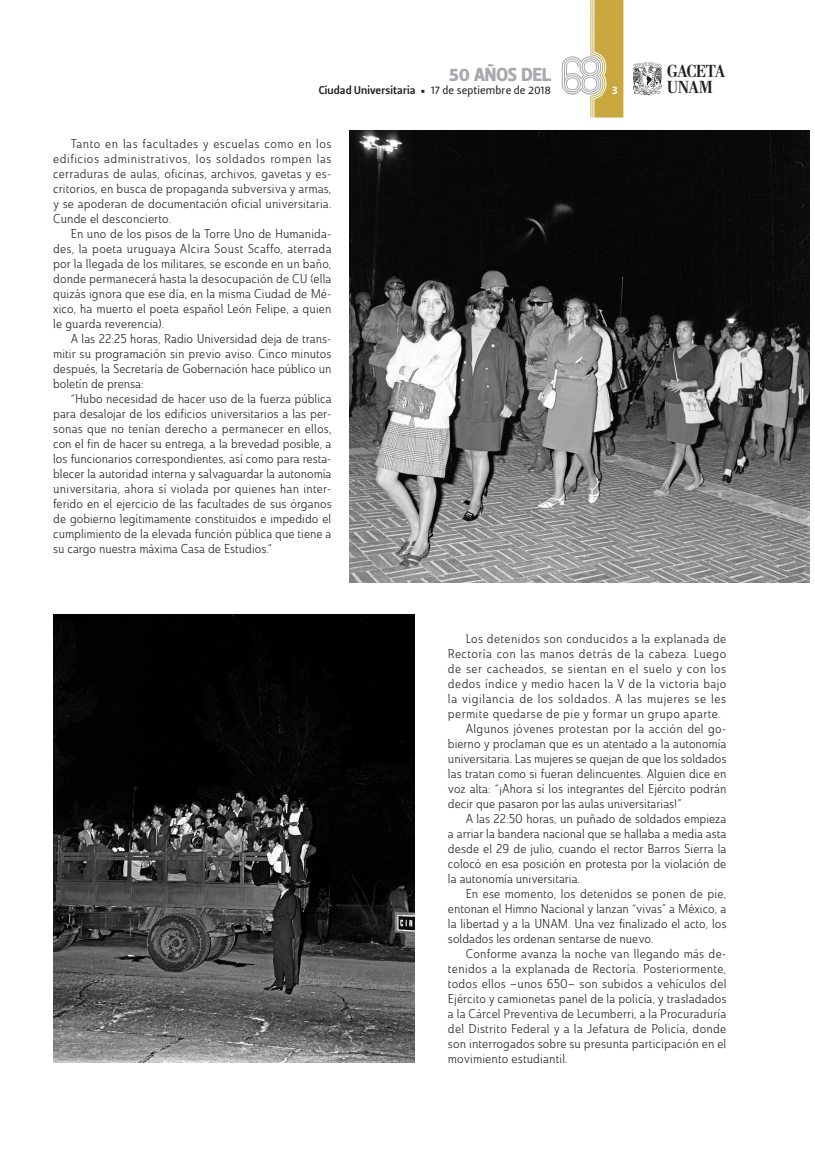
<style>
.page{position:relative;width:815px;height:1152px;background:#fff}
.page>*{position:absolute;margin:0;border:0;box-sizing:border-box;transform-origin:0 0}
.t1{font:18.75px "Leitura Sans Grot 4";letter-spacing:.005em;color:#a8a9ad}
.t2{font:700 17.5px "Stilson";letter-spacing:-.005em;color:#231f20}
._3_0_Texto{font:12.5px/15px "Ainslie Con Boo";color:#231f20;text-align:justify}
.t3{font:11.25px "Leitura Sans Grot 2";letter-spacing:.005em;color:#231f20}
.t4{font:11.25px "Leitura Sans Grot 3";color:#fff}
.s1{font-family:"Leitura Sans Grot 3"}
.s2{font-size:18.75px}
</style>
<div class="page">
<svg style="left:562px;top:0;width:61px;height:118px"></svg>
<img style="left:53px;top:614px;width:362px;height:449px">
<img style="left:349px;top:130px;width:461px;height:453px">
<svg style="left:633px;top:62px;width:29px;height:33px"></svg>
<h1 class="t1" style="left:449px;top:64px;width:103px">50 AÑOS DEL</h1>
<h2 class="t2" style="left:667px;top:61px;width:60px">GACETA</h2>
<p class="t3" style="left:319px;top:84px;width:234px"><span class="s1">Ciudad Universitaria</span> <span class="s2">•</span> 17 de septiembre de 2018</p>
<p class="t4" style="left:612px;top:84px;width:7px">3</p>
<h2 class="t2" style="left:667px;top:77px;width:47px">UNAM</h2>
<p class="_3_0_Texto" style="left:53px;top:136px;width:280px;text-indent:18px">Tanto en las facultades y escuelas como en los edificios administrativos, los soldados rompen las cerraduras de aulas, oficinas, archivos, gavetas y es&shy;critorios, en busca de propaganda subversiva y armas, y se apoderan de documentación oficial universitaria.<br>Cunde el desconcierto.</p>
<p class="_3_0_Texto" style="left:53px;top:226px;width:280px;text-indent:18px">En uno de los pisos de la Torre Uno de Humanida&shy;des, la poeta uruguaya Alcira Soust Scaffo, aterrada por la llegada de los militares, se esconde en un baño, donde permanecerá hasta la desocupación de CU (ella quizás ignora que ese día, en la misma Ciudad de Mé&shy;xico, ha muerto el poeta español León Felipe, a quien le guarda reverencia).</p>
<p class="_3_0_Texto" style="left:53px;top:331px;width:280px;text-indent:18px">A las 22:25 horas, Radio Universidad deja de trans&shy;mitir su programación sin previo aviso. Cinco minutos después, la Secretaría de Gobernación hace público un boletín de prensa:</p>
<p class="_3_0_Texto" style="left:53px;top:391px;width:280px;text-indent:18px">“Hubo necesidad de hacer uso de la fuerza pública para desalojar de los edificios universitarios a las per&shy;sonas que no tenían derecho a permanecer en ellos, con el fin de hacer su entrega, a la brevedad posible, a los funcionarios correspondientes, así como para resta&shy;blecer la autoridad interna y salvaguardar la autonomía universitaria, ahora sí violada por quienes han inter&shy;ferido en el ejercicio de las facultades de sus órganos de gobierno legítimamente constituidos e impedido el cumplimiento de la elevada función pública que tiene a su cargo nuestra máxima Casa de Estudios.”</p>
<p class="_3_0_Texto" style="left:448px;top:631px;width:280px;text-indent:18px">Los detenidos son conducidos a la explanada de Rectoría con las manos detrás de la cabeza. Luego de ser cacheados, se sientan en el suelo y con los dedos índice y medio hacen la V de la victoria bajo la vigilancia de los soldados. A las mujeres se les permite quedarse de pie y formar un grupo aparte.</p>
<p class="_3_0_Texto" style="left:448px;top:721px;width:280px;text-indent:18px">Algunos jóvenes protestan por la acción del go&shy;bierno y proclaman que es un atentado a la autonomía universitaria. Las mujeres se quejan de que los soldados las tratan como si fueran delincuentes. Alguien dice en voz alta: “¡Ahora sí los integrantes del Ejército podrán decir que pasaron por las aulas universitarias!”</p>
<p class="_3_0_Texto" style="left:448px;top:811px;width:280px;text-indent:18px">A las 22:50 horas, un puñado de soldados empieza a arriar la bandera nacional que se hallaba a media asta desde el 29 de julio, cuando el rector Barros Sierra la colocó en esa posición en protesta por la violación de la autonomía universitaria.</p>
<p class="_3_0_Texto" style="left:448px;top:886px;width:280px;text-indent:18px">En ese momento, los detenidos se ponen de pie, entonan el Himno Nacional y lanzan “vivas” a México, a la libertad y a la UNAM. Una vez finalizado el acto, los soldados les ordenan sentarse de nuevo.</p>
<p class="_3_0_Texto" style="left:448px;top:946px;width:280px;text-indent:18px">Conforme avanza la noche van llegando más de&shy;tenidos a la explanada de Rectoría. Posteriormente, todos ellos –unos 650– son subidos a vehículos del Ejército y camionetas panel de la policía, y trasladados a la Cárcel Preventiva de Lecumberri, a la Procuraduría del Distrito Federal y a la Jefatura de Policía, donde son interrogados sobre su presunta participación en el movimiento estudiantil.</p>
</div>
